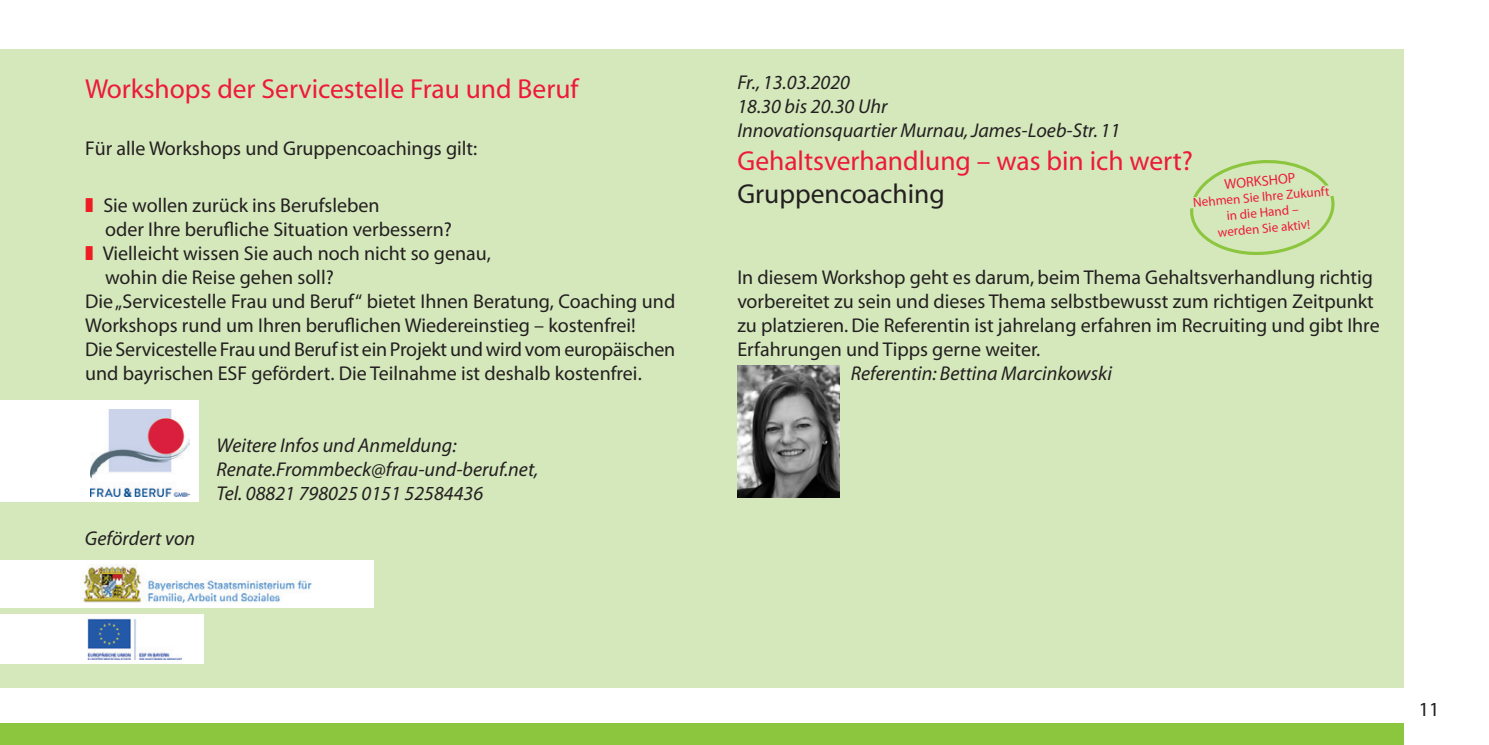
<style>
.page{position:relative;width:1489px;height:745px;background:#fff}
.page>*{position:absolute;margin:0;border:0;box-sizing:border-box;transform-origin:0 0}
.t1{font:27.5px "Myriad MM 400 600";color:#ed1a3a}
.t2{font:27.5px "Myriad MM 400 600";color:#231f20}
.t3{font:20px "Myriad Pro";color:#231f20}
.t4{font:20px/24px "Myriad MM 400 600";color:#231f20}
.t5{font:20px/24px "Myriad MM It 400 600";color:#231f20}
.t6{font:italic 20px/24px "Myriad Pro";color:#231f20}
.t7{font:14.25px "Myriad MM 400 600";color:#ed1a3a}
.t8{font:13.25px/15.8px "Myriad MM 400 600";color:#ed1a3a;text-align:center}
.s1{color:#ee1d23}
</style>
<div class="page">
<div style="left:0;top:50px;width:1403px;height:637px;background:#d5e8bc"></div>
<div style="left:0;top:400px;width:198px;height:101px;background:#fff"></div>
<img style="left:90px;top:409px;width:100px;height:87px">
<div style="left:0;top:559px;width:373px;height:48px;background:#fff"></div>
<img style="left:81px;top:564px;width:231px;height:38px">
<div style="left:0;top:613px;width:203px;height:50px;background:#fff"></div>
<img style="left:87px;top:618px;width:95px;height:41px">
<img style="left:737px;top:365px;width:102px;height:132px">
<div style="left:0;top:723px;width:1403px;height:21px;background:#8bc63e"></div>
<svg style="left:1190px;top:160px;width:145px;height:95px"></svg>
<h1 class="t1" style="left:85px;top:75px;width:495px">Workshops der Servicestelle Frau und Beruf</h1>
<p class="t4" style="left:85px;top:137px;width:394px">Für alle Workshops und Gruppencoachings gilt:</p>
<p class="t3" style="left:85px;top:193px;width:296px"><span class="s1">❚</span> Sie wollen zurück ins Berufsleben</p>
<p class="t3" style="left:105px;top:217px;width:348px">oder Ihre berufliche Situation verbessern?</p>
<p class="t3" style="left:85px;top:241px;width:407px"><span class="s1">❚</span> Vielleicht wissen Sie auch noch nicht so genau,</p>
<p class="t3" style="left:105px;top:265px;width:230px">wohin die Reise gehen soll?</p>
<p class="t3" style="left:85px;top:289px;width:591px">Die „Servicestelle Frau und Beruf“ bietet Ihnen Beratung, Coaching und</p>
<p class="t3" style="left:85px;top:313px;width:552px">Workshops rund um Ihren beruflichen Wiedereinstieg – kostenfrei!</p>
<p class="t3" style="left:85px;top:337px;width:591px">Die Servicestelle Frau und Beruf ist ein Projekt und wird vom europäischen</p>
<p class="t3" style="left:85px;top:361px;width:558px">und bayrischen ESF gefördert. Die Teilnahme ist deshalb kostenfrei.</p>
<p class="t5" style="left:85px;top:527px;width:112px">Gefördert von</p>
<p class="t6" style="left:216px;top:433px;width:323px">Weitere Infos und Anmeldung:<br>Renate.Frommbeck@frau-und-beruf.net,<br>Tel. 08821 798025 0151 52584436</p>
<p class="t5" style="left:737px;top:71px;width:384px">Fr., 13.03.2020<br>18.30 bis 20.30 Uhr<br>Innovationsquartier Murnau, James-Loeb-Str. 11</p>
<h1 class="t1" style="left:737px;top:147px;width:457px">Gehaltsverhandlung – was bin ich wert?</h1>
<h1 class="t2" style="left:737px;top:180px;width:209px">Gruppencoaching</h1>
<p class="t7" style="left:1223px;top:177px;width:73px;rotate:-5deg">WORKSHOP</p>
<p class="t8" style="left:1192px;top:195px;width:138px;rotate:-5deg">Nehmen Sie Ihre Zukunft in die Hand –<br>werden Sie aktiv!</p>
<p class="t4" style="left:737px;top:266px;width:643px">In diesem Workshop geht es darum, beim Thema Gehaltsverhandlung richtig vorbereitet zu sein und dieses Thema selbstbewusst zum richtigen Zeitpunkt zu platzieren. Die Referentin ist jahrelang erfahren im Recruiting und gibt Ihre Erfahrungen und Tipps gerne weiter.</p>
<p class="t5" style="left:850px;top:362px;width:262px">Referentin: Bettina Marcinkowski</p>
<p class="t4" style="left:1418px;top:697px;width:22px">11</p>
</div>
